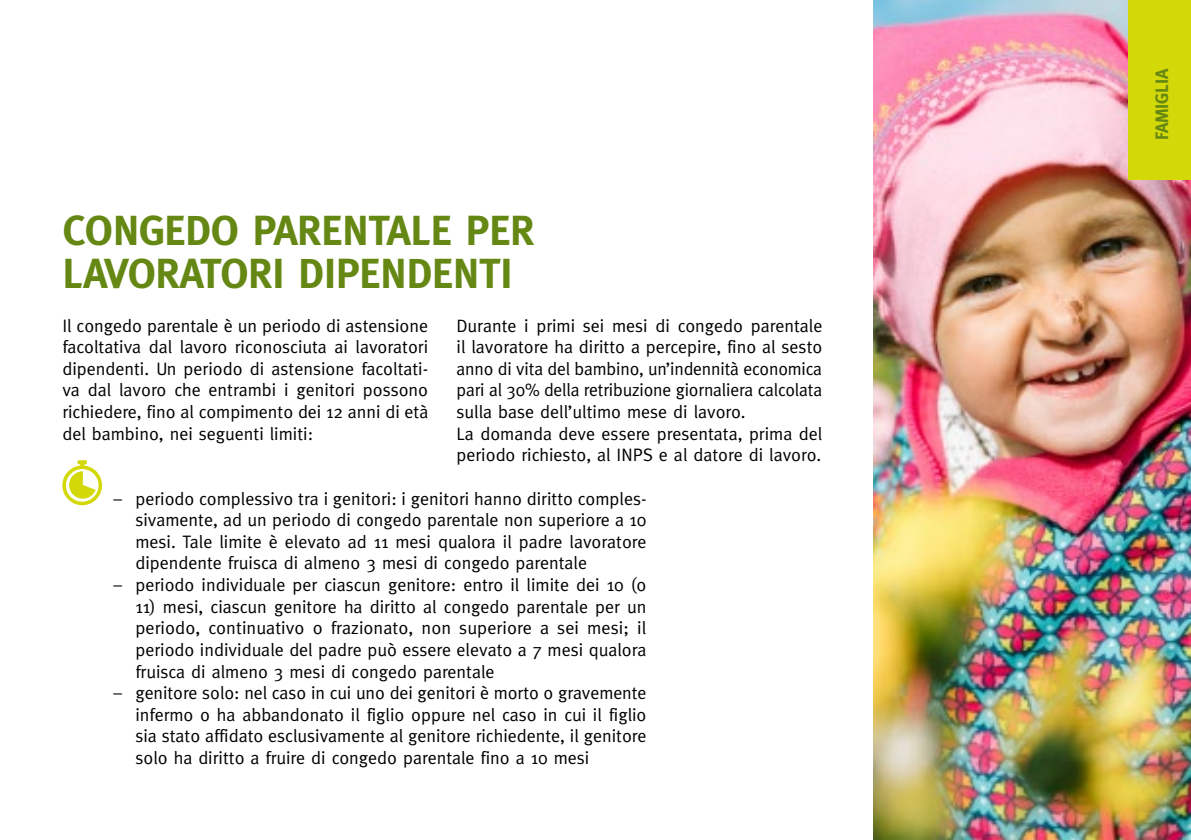
<style>
.page{position:relative;width:1191px;height:840px;background:#fff}
.page>*{position:absolute;margin:0;border:0;box-sizing:border-box;transform-origin:0 0}
.t1{font:700 42px/43.2px "Meta";color:#658713}
.t2{font:18px/21.6px "Meta";color:#000;text-align:justify}
.t3{font:700 18px "Meta";letter-spacing:-.01em;color:#658713}
</style>
<div class="page">
<img style="left:873px;top:0;width:318px;height:839px">
<div style="left:1128px;top:0;width:63px;height:179px;background:#d3d808"></div>
<svg style="left:62px;top:460px;width:40px;height:45px"></svg>
<h1 class="t1" style="left:63px;top:208px;width:473px">CONGEDO PARENTALE PER<br>LAVORATORI DIPENDENTI</h1>
<p class="t2" style="left:62px;top:314px;width:367px">Il congedo parentale è un periodo di astensione facoltativa dal lavoro riconosciuta ai lavoratori dipendenti. Un periodo di astensione facoltati&shy;va dal lavoro che entrambi i genitori possono richiedere, fino al compimento dei 12 anni di età del bambino, nei seguenti limiti:</p>
<p class="t2" style="left:456px;top:314px;width:367px;text-align:left">Durante i primi sei mesi di congedo parentale il lavoratore ha diritto a percepire, fino al sesto anno di vita del bambino, un’indennità economica pari al 30% della retribuzione giornaliera calcolata sulla base dell’ultimo mese di lavoro.<br>La domanda deve essere presentata, prima del periodo richiesto, al INPS e al datore di lavoro.</p>
<p class="t2" style="left:135px;top:487px;width:512px;text-indent:-22px">– periodo complessivo tra i genitori: i genitori hanno diritto comples&shy;sivamente, ad un periodo di congedo parentale non superiore a 10 mesi. Tale limite è elevato ad 11 mesi qualora il padre lavoratore dipendente fruisca di almeno 3 mesi di congedo parentale</p>
<p class="t2" style="left:113px;top:573px;width:534px">– periodo individuale per ciascun genitore: entro il limite dei 10 (o</p>
<p class="t2" style="left:135px;top:595px;width:512px">11) mesi, ciascun genitore ha diritto al congedo parentale per un periodo, continuativo o frazionato, non superiore a sei mesi; il periodo individuale del padre può essere elevato a 7 mesi qualora fruisca di almeno 3 mesi di congedo parentale</p>
<p class="t2" style="left:135px;top:681px;width:512px;text-indent:-22px">– genitore solo: nel caso in cui uno dei genitori è morto o gravemente infermo o ha abbandonato il figlio oppure nel caso in cui il figlio sia stato affidato esclusivamente al genitore richiedente, il genitore solo ha diritto a fruire di congedo parentale fino a 10 mesi</p>
<p class="t3" style="left:1151px;top:140px;width:73px;rotate:-90deg">FAMIGLIA</p>
</div>
